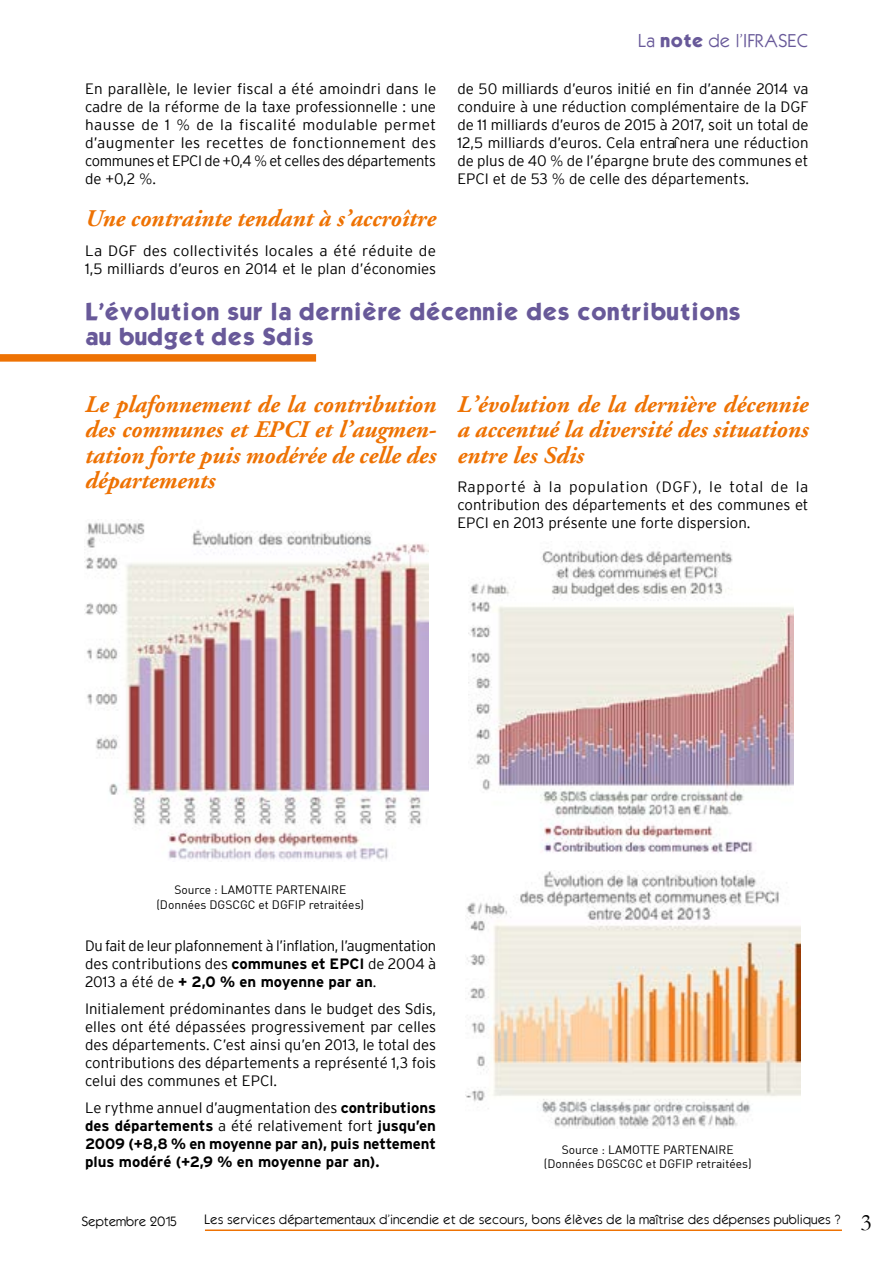
<style>
.page{position:relative;width:893px;height:1263px;background:#fff}
.page>*{position:absolute;margin:0;border:0;box-sizing:border-box;transform-origin:0 0}
.t1{font:italic 700 24px/25.5px "Adobe Garamond";color:#ee7203;text-align:justify}
.t2{font:24px "Garamond";color:#000}
.t3{font:21px/25.2px "Kabel Bd Normal";color:#685999}
.t4{font:16.5px "Kabel";color:#685999}
.t5{font:300 15px/18px "Interstate";color:#000;text-align:justify}
.t6{font:700 15px/18px "Interstate";letter-spacing:-.005em;color:#000;text-align:justify}
.t7{font:12px/14.4px "DIN";color:#000;text-align:center}
.t8{font:12px "Kabel";color:#000}
.s1{font-family:"Helvetica Neue"}
.s2{font-weight:700}
.s3{font-weight:300}
</style>
<div class="page">
<hr style="left:205px;top:1229px;width:637px;height:2px;background:#ee7203">
<div style="left:0;top:354px;width:316px;height:8px;background:#ee7203"></div>
<img style="left:84px;top:522px;width:344px;height:338px">
<img style="left:465px;top:870px;width:335px;height:258px">
<img style="left:469px;top:550px;width:325px;height:303px">
<p class="t5" style="left:85px;top:80px;width:353px">En parallèle, le levier fiscal a été amoindri dans le cadre de la réforme de la taxe professionnelle : une hausse de 1 <span class="s1">%</span> de la fiscalité modulable permet d’augmenter les recettes de fonctionnement des communes et EPCI de +0,4 <span class="s1">%</span> et celles des départements de +0,2 <span class="s1">%</span>.</p>
<h1 class="t1" style="left:85px;top:206px;width:353px">Une contrainte tendant à s’accroître</h1>
<p class="t5" style="left:85px;top:242px;width:353px">La DGF des collectivités locales a été réduite de<br>1,5 milliards d’euros en 2014 et le plan d’économies</p>
<p class="t4" style="left:638px;top:31px;width:171px">La <span class="s2">NOTE</span> de l’IFRASEC</p>
<p class="t5" style="left:457px;top:80px;width:353px">de 50 milliards d’euros initié en fin d’année 2014 va conduire à une réduction complémentaire de la DGF de 11 milliards d’euros de 2015 à 2017, soit un total de 12,5 milliards d’euros. Cela entraînera une réduction de plus de 40 <span class="s1">%</span> de l’épargne brute des communes et EPCI et de 53 <span class="s1">%</span> de celle des départements.</p>
<h2 class="t3" style="left:85px;top:298px;width:657px">L’évolution sur la dernière décennie des contributions au budget des Sdis</h2>
<h1 class="t1" style="left:85px;top:392px;width:353px">Le plafonnement de la contribution des communes et EPCI et l’augmen&shy;tation forte puis modérée de celle des départements</h1>
<h1 class="t1" style="left:457px;top:392px;width:353px">L’évolution de la dernière décennie a accentué la diversité des situations entre les Sdis</h1>
<p class="t5" style="left:457px;top:478px;width:353px">Rapporté à la population (DGF), le total de la contribution des départements et des communes et EPCI en 2013 présente une forte dispersion.</p>
<p class="t7" style="left:156px;top:882px;width:209px">Source : LAMOTTE PARTENAIRE (Données DGSCGC et DGFIP retraitées)</p>
<p class="t5" style="left:85px;top:937px;width:353px">Du fait de leur plafonnement à l’inflation, l’augmentation des contributions des <span class="s2">communes et EPCI</span> de 2004 à 2013 a été de <span class="s2">+ 2,0 % en moyenne par an</span>.</p>
<p class="t5" style="left:85px;top:1000px;width:353px">Initialement prédominantes dans le budget des Sdis, elles ont été dépassées progressivement par celles des départements. C’est ainsi qu’en 2013, le total des contributions des départements a représenté 1,3 fois celui des communes et EPCI.</p>
<p class="t6" style="left:85px;top:1099px;width:353px"><span class="s3">Le rythme annuel d’augmentation des</span> contributions des départements <span class="s3">a été relativement fort</span> jusqu’en 2009 (+8,8 % en moyenne par an), puis nettement plus modéré (+2,9 % en moyenne par an).</p>
<p class="t7" style="left:544px;top:1142px;width:209px">Source : LAMOTTE PARTENAIRE (Données DGSCGC et DGFIP retraitées)</p>
<p class="t8" style="left:81px;top:1213px;width:97px">Septembre 2015</p>
<p class="t8" style="left:204px;top:1211px;width:638px">Les services départementaux d’incendie et de secours, bons élèves de la maîtrise des dépenses publiques ?</p>
<h1 class="t2" style="left:860px;top:1208px;width:13px">3</h1>
</div>
